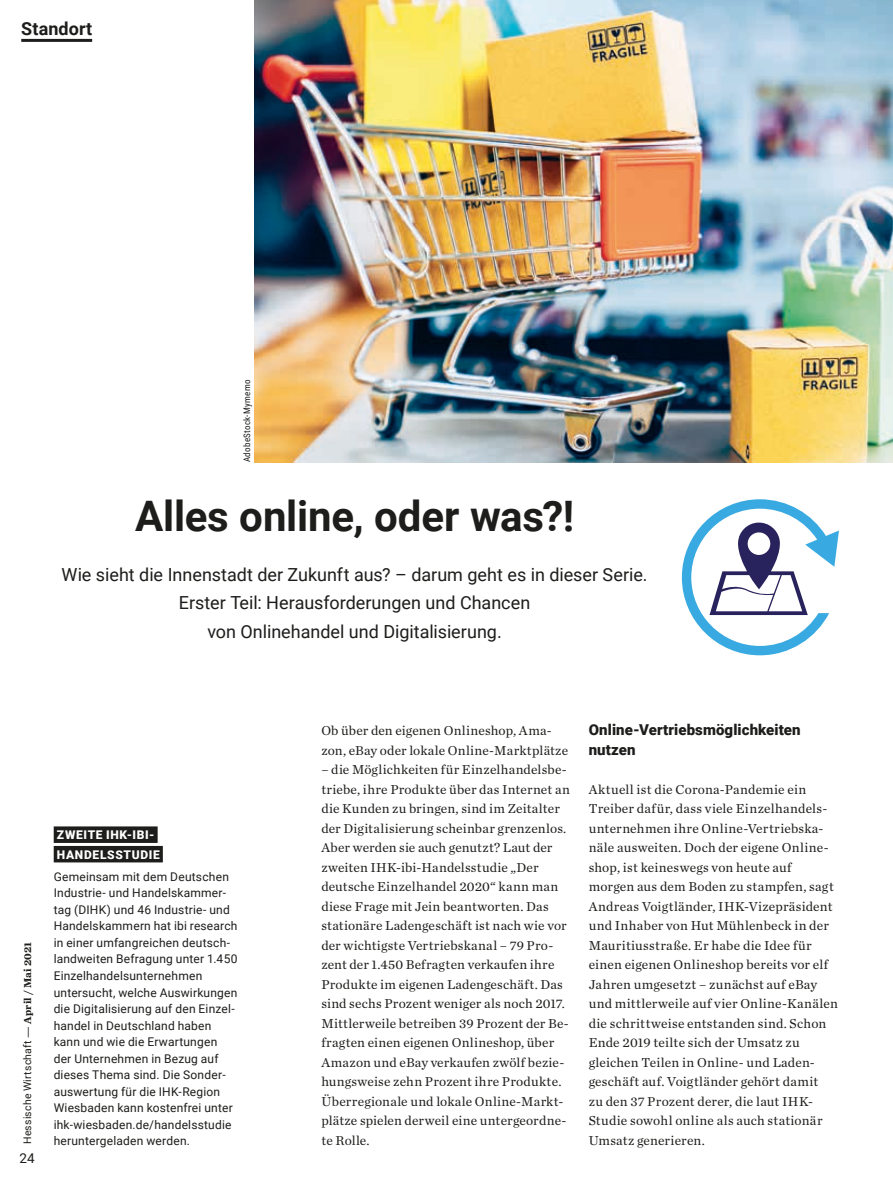
<style>
.page{position:relative;width:893px;height:1191px;background:#fff}
.page>*{position:absolute;margin:0;border:0;box-sizing:border-box;transform-origin:0 0}
.t1{font:700 42px "Roboto";letter-spacing:-.005em;color:#1d1d1b}
.t2{font:18px/28.5px "Roboto";color:#1d1d1b;text-align:center}
.t3{font:700 18px "Roboto";letter-spacing:.005em;color:#1d1d1b}
.t4{font:900 15px/19.5px "Roboto";letter-spacing:.01em;color:#1d1d1b}
.t5{font:13.5px/19.5px "Chronicle Text G1";letter-spacing:.015em;color:#1d1d1b}
.t6{font:13.5px "Roboto";color:#1d1d1b}
.t7{font:12px/16.5px "Roboto";letter-spacing:.015em;color:#1d1d1b}
.t8{font:900 12px/19.5px "Roboto";letter-spacing:.055em;color:#fff}
.t9{font:10.5px "Roboto";letter-spacing:.02em;color:#1d1d1b}
.t10{font:9px "Roboto Condensed";letter-spacing:.03em;color:#1d1d1b}
.s1{font-family:"Chronicle Text G1";font-weight:700}
</style>
<div class="page">
<img style="left:254px;top:0;width:639px;height:462px">
<svg style="left:682px;top:499px;width:157px;height:156px"></svg>
<div style="left:54px;top:826px;width:104px;height:17px;background:#1d1d1b"></div>
<div style="left:54px;top:846px;width:109px;height:16px;background:#1d1d1b"></div>
<hr style="left:21px;top:39px;width:71px;height:3px;background:#1d1d1b">
<h2 class="t3" style="left:21px;top:16px;width:72px">Standort</h2>
<p class="t10" style="left:241px;top:462px;width:84px;rotate:-90deg">AdobeStock-Mymemo</p>
<h1 class="t1" style="left:135px;top:486px;width:441px">Alles online, oder was?!</h1>
<h2 class="t2" style="left:62px;top:559px;width:587px">Wie sieht die Innenstadt der Zukunft aus? – darum geht es in dieser Serie.<br>Erster Teil: Herausforderungen und Chancen<br>von Onlinehandel und Digitalisierung.</h2>
<p class="t9" style="left:20px;top:1144px;width:204px;rotate:-90deg">Hessische Wirtschaft <span class="s1">— April / Mai 2021</span></p>
<p class="t6" style="left:19px;top:1148px;width:17px">24</p>
<p class="t8" style="left:57px;top:824px;width:104px">ZWEITE IHK-IBI-<br>HANDELSSTUDIE</p>
<p class="t7" style="left:54px;top:868px;width:185px">Gemeinsam mit dem Deutschen<br>Industrie- und Handelskammer&shy;tag (DIHK) und 46 Industrie- und<br>Handelskammern hat ibi research in einer umfangreichen deutsch&shy;landweiten Befragung unter 1.450<br>Einzelhandelsunternehmen untersucht, welche Auswirkungen die Digitalisierung auf den Einzel&shy;handel in Deutschland haben kann und wie die Erwartungen der Unternehmen in Bezug auf dieses Thema sind. Die Sonder&shy;auswertung für die IHK-Region<br>Wiesbaden kann kostenfrei unter ihk-wiesbaden.de/handelsstudie</p>
<p class="t7" style="left:54px;top:1132px;width:138px">heruntergeladen werden.</p>
<p class="t5" style="left:321px;top:720px;width:248px">Ob über den eigenen Onlineshop, Ama&shy;zon, eBay oder lokale Online-Marktplätze</p>
<p class="t5" style="left:321px;top:759px;width:250px">– die Möglichkeiten für Einzelhandelsbe&shy;triebe, ihre Produkte über das Internet an die Kunden zu bringen, sind im Zeitalter der Digitalisierung scheinbar grenzenlos.<br>Aber werden sie auch genutzt? Laut der zweiten IHK-ibi-Handelsstudie „Der deutsche Einzelhandel 2020“ kann man diese Frage mit Jein beantworten. Das stationäre Ladengeschäft ist nach wie vor der wichtigste Vertriebskanal – 79 Pro&shy;zent der 1.450 Befragten verkaufen ihre Produkte im eigenen Ladengeschäft. Das sind sechs Prozent weniger als noch 2017.<br>Mittlerweile betreiben 39 Prozent der Be&shy;fragten einen eigenen Onlineshop, über Amazon und eBay verkaufen zwölf bezie&shy;hungsweise zehn Prozent ihre Produkte.<br>Überregionale und lokale Online-Markt&shy;plätze spielen derweil eine untergeordne&shy;te Rolle.</p>
<p class="t4" style="left:589px;top:719px;width:214px">Online-Vertriebsmöglichkeiten nutzen</p>
<p class="t5" style="left:589px;top:778px;width:251px">Aktuell ist die Corona-Pandemie ein Treiber dafür, dass viele Einzelhandels&shy;unternehmen ihre Online-Vertriebska&shy;näle ausweiten. Doch der eigene Online&shy;shop, ist keineswegs von heute auf morgen aus dem Boden zu stampfen, sagt Andreas Voigtländer, IHK-Vizepräsident und Inhaber von Hut Mühlenbeck in der Mauritiusstraße. Er habe die Idee für einen eigenen Onlineshop bereits vor elf Jahren umgesetzt – zunächst auf eBay und mittlerweile auf vier Online-Kanälen die schrittweise entstanden sind. Schon Ende 2019 teilte sich der Umsatz zu gleichen Teilen in Online- und Laden&shy;geschäft auf. Voigtländer gehört damit<br>zu den 37 Prozent derer, die laut IHK-Studie sowohl online als auch stationär Umsatz generieren.</p>
</div>
